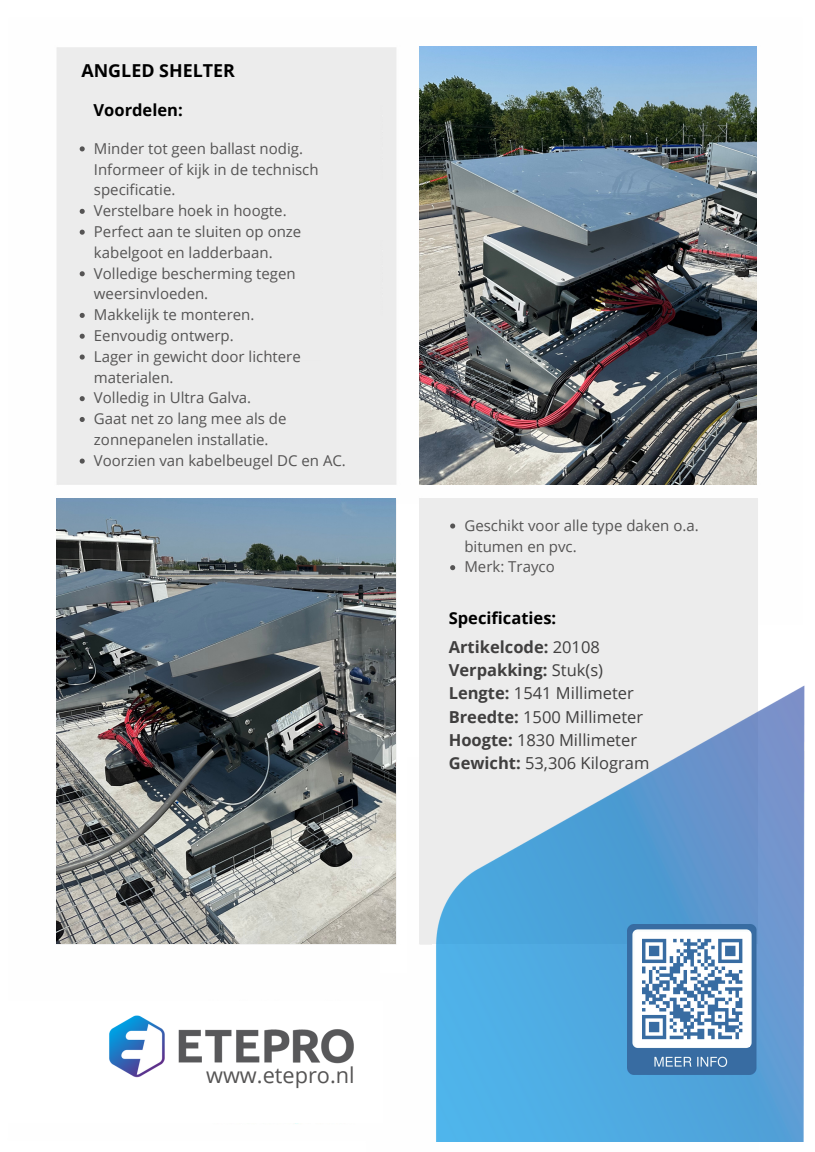
<style>
.page{position:relative;width:815px;height:1152px;background:#fff}
.page>*{position:absolute;margin:0;border:0;box-sizing:border-box;transform-origin:0 0}
.t1{font:21.75px "Open Sans";color:#555454}
.t2{font:700 17.85px "Open Sans";color:#000}
.t3{font:16.5px "Open Sans";color:#403f3f}
.t4{font:700 16.5px "Open Sans";color:#403f3f}
.t5{font:700 16.5px "Open Sans";color:#000}
.t6{font:15px/20.9px "Open Sans";color:#555454}
.s1{font-weight:400}
.s2{font-weight:700}
</style>
<div class="page">
<img style="left:56px;top:46px;width:701px;height:899px">
<div style="left:61px;top:60px;width:108px;height:188px;background:#ececec"></div>
<div style="left:169px;top:101px;width:213px;height:260px;background:#ececec"></div>
<img style="left:109px;top:944px;width:226px;height:180px">
<img style="left:335px;top:388px;width:470px;height:754px">
<img style="left:627px;top:924px;width:129px;height:151px">
<div style="left:635px;top:932px;width:114px;height:114px;background:#fff"></div>
<svg style="left:642px;top:938px;width:101px;height:102px"></svg>
<img style="left:420px;top:46px;width:336px;height:438px">
<img style="left:57px;top:498px;width:338px;height:446px">
<svg style="left:80px;top:146px;width:5px;height:5px"></svg>
<svg style="left:80px;top:209px;width:5px;height:5px"></svg>
<svg style="left:80px;top:230px;width:5px;height:5px"></svg>
<svg style="left:80px;top:271px;width:5px;height:5px"></svg>
<svg style="left:80px;top:313px;width:5px;height:5px"></svg>
<svg style="left:80px;top:334px;width:5px;height:5px"></svg>
<svg style="left:80px;top:355px;width:5px;height:5px"></svg>
<svg style="left:80px;top:396px;width:5px;height:5px"></svg>
<svg style="left:80px;top:417px;width:5px;height:5px"></svg>
<svg style="left:80px;top:459px;width:5px;height:5px"></svg>
<svg style="left:450px;top:523px;width:5px;height:6px"></svg>
<svg style="left:450px;top:565px;width:5px;height:5px"></svg>
<p class="t2" style="left:81px;top:58px;width:155px">ANGLED SHELTER</p>
<p class="t5" style="left:93px;top:99px;width:91px">Voordelen:</p>
<p class="t6" style="left:94px;top:137px;width:226px">Minder tot geen ballast nodig.<br>Informeer of kijk in de technisch specificatie.</p>
<p class="t6" style="left:94px;top:200px;width:194px">Verstelbare hoek in hoogte.</p>
<p class="t6" style="left:94px;top:221px;width:209px">Perfect aan te sluiten op onze kabelgoot en ladderbaan.</p>
<p class="t6" style="left:94px;top:262px;width:203px">Volledige bescherming tegen weersinvloeden.</p>
<p class="t6" style="left:94px;top:304px;width:162px">Makkelijk te monteren.</p>
<p class="t6" style="left:94px;top:325px;width:141px">Eenvoudig ontwerp.</p>
<p class="t6" style="left:94px;top:346px;width:208px">Lager in gewicht door lichtere materialen.</p>
<p class="t6" style="left:94px;top:387px;width:159px">Volledig in Ultra Galva.</p>
<p class="t6" style="left:94px;top:408px;width:194px">Gaat net zo lang mee als de zonnepanelen installatie.</p>
<p class="t6" style="left:94px;top:450px;width:253px">Voorzien van kabelbeugel DC en AC.</p>
<p class="t6" style="left:464px;top:515px;width:236px">Geschikt voor alle type daken o.a. bitumen en pvc.</p>
<p class="t6" style="left:464px;top:556px;width:92px">Merk: Trayco</p>
<p class="t5" style="left:448px;top:606px;width:109px">Specificaties:</p>
<p class="t4" style="left:448px;top:636px;width:153px">Artikelcode: <span class="s1">20108</span></p>
<p class="t4" style="left:448px;top:659px;width:156px">Verpakking: <span class="s1">Stuk(s)</span></p>
<p class="t3" style="left:448px;top:682px;width:187px"><span class="s2">Lengte:</span> 1541 Millimeter</p>
<p class="t3" style="left:448px;top:705px;width:196px"><span class="s2">Breedte:</span> 1500 Millimeter</p>
<p class="t3" style="left:448px;top:728px;width:190px"><span class="s2">Hoogte:</span> 1830 Millimeter</p>
<p class="t3" style="left:448px;top:751px;width:202px"><span class="s2">Gewicht:</span> 53,306 Kilogram</p>
<p class="t1" style="left:206px;top:1059px;width:150px">www.etepro.nl</p>
</div>
